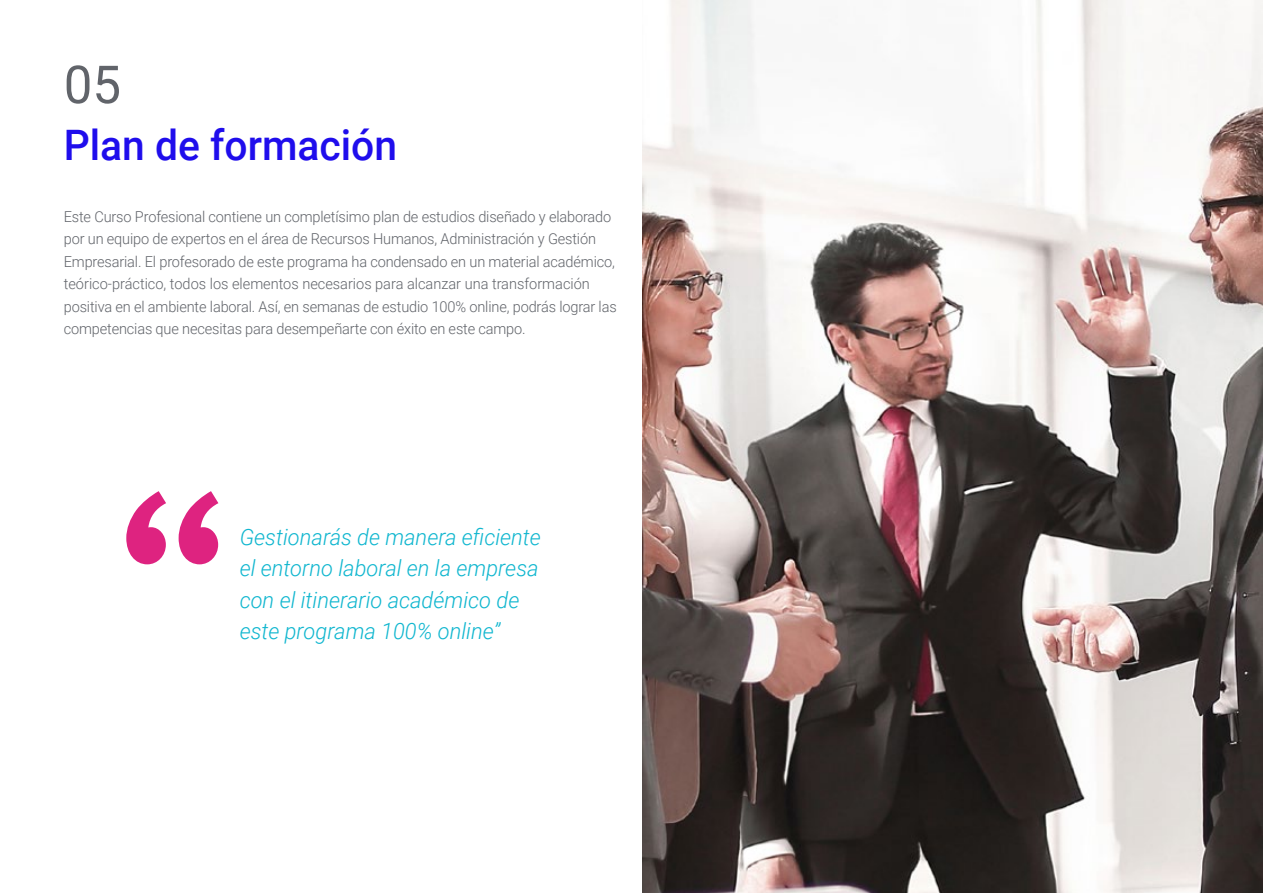
<style>
.page{position:relative;width:1263px;height:893px;background:#fff}
.page>*{position:absolute;margin:0;border:0;box-sizing:border-box;transform-origin:0 0}
.t1{font:52.5px "Roboto";color:#61646a}
.t2{font:500 42px "Roboto";color:#1f0dec}
.t3{font:italic 300 22.5px/31.5px "Roboto";color:#0fb6cf}
.t4{font:300 15px/22.5px "Roboto";letter-spacing:-.01em;color:#61646a}
</style>
<div class="page">
<svg style="left:126px;top:491px;width:92px;height:73px"></svg>
<img style="left:642px;top:0;width:621px;height:893px">
<h1 class="t1" style="left:64px;top:48px;width:59px">05</h1>
<h2 class="t2" style="left:64px;top:115px;width:335px">Plan de formación</h2>
<p class="t4" style="left:64px;top:205px;width:554px">Este Curso Profesional contiene un completísimo plan de estudios diseñado y elaborado por un equipo de expertos en el área de Recursos Humanos, Administración y Gestión Empresarial. El profesorado de este programa ha condensado en un material académico, teórico-práctico, todos los elementos necesarios para alcanzar una transformación positiva en el ambiente laboral. Así, en semanas de estudio 100% online, podrás lograr las competencias que necesitas para desempeñarte con éxito en este campo.</p>
<h3 class="t3" style="left:240px;top:520px;width:303px">Gestionarás de manera eficiente el entorno laboral en la empresa con el itinerario académico de este programa 100% online”</h3>
</div>
